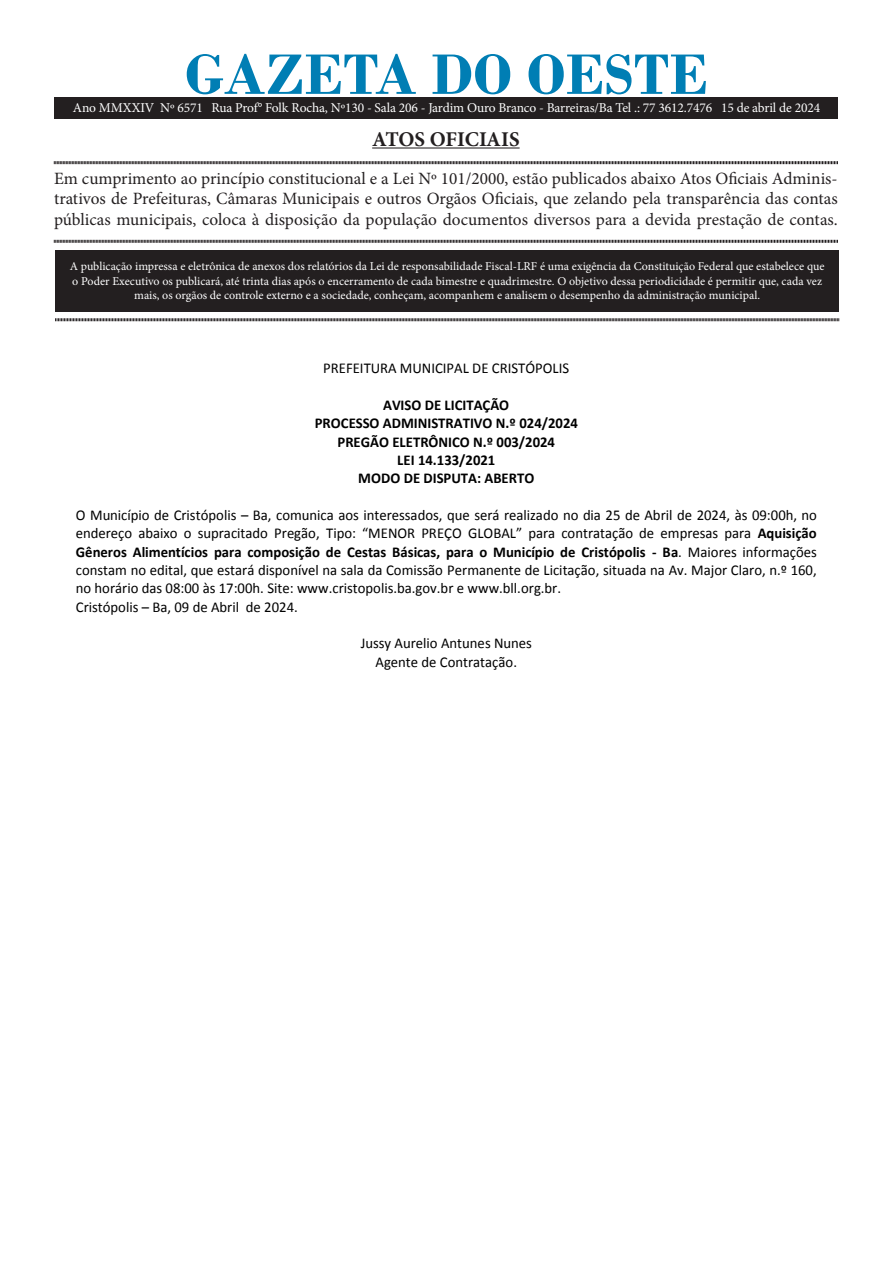
<style>
.page{position:relative;width:893px;height:1263px;background:#fff}
.page>*{position:absolute;margin:0;border:0;box-sizing:border-box;transform-origin:0 0}
.t1{font:700 60px "Bodoni";color:#007eb4}
.t2{font:700 21px "Minion Pro";letter-spacing:-.005em;color:#231f20}
.t3{font:17.25px/20.7px "Minion Pro";color:#231f20;text-align:justify}
.t4{font:15px/18.3px "Calibri";color:#000}
.t5{font:700 15px/18.3px "Calibri";color:#000;text-align:center}
.t6{font:13.5px "Minion Pro";letter-spacing:-.01em;color:#fff}
.t7{font:12px/14.4px "Minion Pro";color:#fff;text-align:center}
.s1{font-weight:700}
</style>
<div class="page">
<div style="left:55px;top:250px;width:784px;height:61px;background:#231f20"></div>
<hr style="left:372px;top:147px;width:148px;height:2px;background:#231f20">
<svg style="left:54px;top:161px;width:784px;height:4px;background:#908e8e"></svg>
<svg style="left:54px;top:239px;width:784px;height:4px;background:#908e8e"></svg>
<svg style="left:55px;top:318px;width:784px;height:4px;background:#908e8e"></svg>
<div style="left:54px;top:98px;width:784px;height:20px;background:#231f20"></div>
<p class="t1" style="left:185px;top:39px;width:525px">GAZETA DO OESTE</p>
<p class="t2" style="left:372px;top:124px;width:149px">ATOS OFICIAIS</p>
<p class="t3" style="left:54px;top:168px;width:785px">Em cumprimento ao princípio constitucional e a Lei Nº 101/2000, estão publicados abaixo Atos Oficiais Adminis&shy;trativos de Prefeituras, Câmaras Municipais e outros Orgãos Oficiais, que zelando pela transparência das contas públicas municipais, coloca à disposição da população documentos diversos para a devida prestação de contas.</p>
<p class="t7" style="left:70px;top:259px;width:756px">A publicação impressa e eletrônica de anexos dos relatórios da Lei de responsabilidade Fiscal-LRF é uma exigência da Constituição Federal que estabelece que o Poder Executivo os publicará, até trinta dias após o encerramento de cada bimestre e quadrimestre. O objetivo dessa periodicidade é permitir que, cada vez mais, os orgãos de controle externo e a sociedade, conheçam, acompanhem e analisem o desempenho da administração municipal.</p>
<p class="t6" style="left:73px;top:98px;width:749px">Ano MMXXIV Nº 6571 Rua Prof° Folk Rocha, Nº130 - Sala 206 - Jardim Ouro Branco - Barreiras/Ba Tel .: 77 3612.7476 15 de abril de 2024</p>
<p class="t4" style="left:323px;top:359px;width:248px">PREFEITURA MUNICIPAL DE CRISTÓPOLIS</p>
<p class="t5" style="left:315px;top:396px;width:265px">AVISO DE LICITAÇÃO<br>PROCESSO ADMINISTRATIVO N.º 024/2024<br>PREGÃO ELETRÔNICO N.º 003/2024<br>LEI 14.133/2021<br>MODO DE DISPUTA: ABERTO</p>
<p class="t4" style="left:76px;top:506px;width:743px">O Município de Cristópolis – Ba, comunica aos interessados, que será realizado no dia 25 de Abril de 2024, às 09:00h, no endereço abaixo o supracitado Pregão, Tipo: “MENOR PREÇO GLOBAL” para contratação de empresas para <span class="s1">Aquisição Gêneros Alimentícios para composição de Cestas Básicas, para o Município de Cristópolis - Ba</span>. Maiores informações constam no edital, que estará disponível na sala da Comissão Permanente de Licitação, situada na Av. Major Claro, n.º 160, no horário das 08:00 às 17:00h. Site: www.cristopolis.ba.gov.br e www.bll.org.br.<br>Cristópolis – Ba, 09 de Abril de 2024.</p>
<p class="t4" style="left:361px;top:634px;width:173px;text-align:center">Jussy Aurelio Antunes Nunes<br>Agente de Contratação.</p>
</div>
